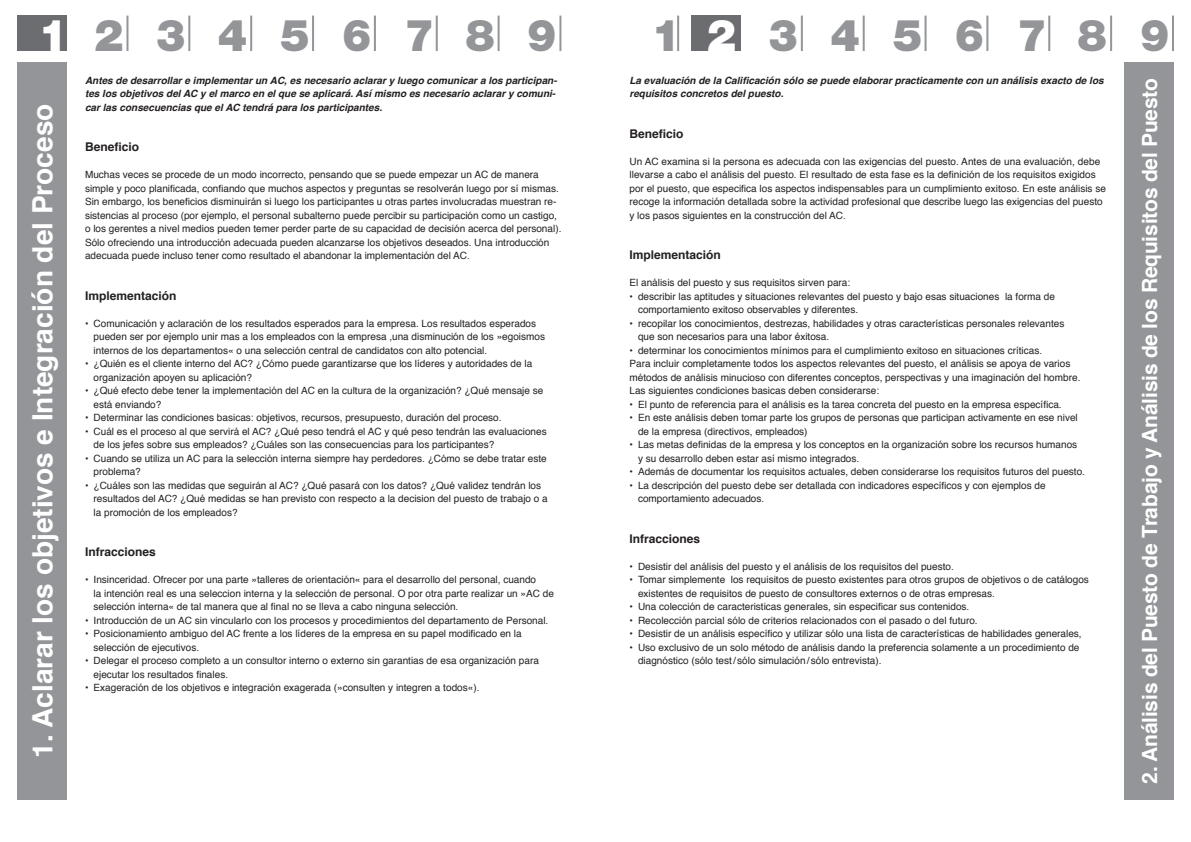
<style>
.page{position:relative;width:1191px;height:842px;background:#fff}
.page>*{position:absolute;margin:0;border:0;box-sizing:border-box;transform-origin:0 0}
.t1{font:900 44px "Helvetica Neue LT Std";letter-spacing:.735em;color:#939598}
.t2{font:700 28px "Helvetica";color:#fff}
.t3{font:700 21px "Helvetica";letter-spacing:-.01em;color:#fff}
.t4{font:700 12px "Helvetica";color:#231f20}
.t5{font:10px/13.5px "Helvetica";color:#231f20}
.t6{font:italic 700 10px/13.5px "Helvetica";color:#231f20}
.s1{color:#fff}
.s2{font-weight:700}
</style>
<div class="page">
<div style="left:17px;top:62px;width:50px;height:737px;background:#939598"></div>
<div style="left:17px;top:16px;width:50px;height:35px;background:#6c6d70"></div>
<hr style="left:126px;top:16px;width:2px;height:35px;background:#939598">
<hr style="left:677px;top:16px;width:2px;height:35px;background:#939598">
<hr style="left:188px;top:16px;width:2px;height:35px;background:#939598">
<hr style="left:801px;top:16px;width:2px;height:35px;background:#939598">
<hr style="left:250px;top:16px;width:2px;height:35px;background:#939598">
<hr style="left:862px;top:16px;width:2px;height:35px;background:#939598">
<hr style="left:312px;top:16px;width:2px;height:35px;background:#939598">
<hr style="left:924px;top:16px;width:2px;height:35px;background:#939598">
<hr style="left:374px;top:16px;width:2px;height:35px;background:#939598">
<hr style="left:986px;top:16px;width:2px;height:35px;background:#939598">
<hr style="left:436px;top:16px;width:2px;height:35px;background:#939598">
<hr style="left:1048px;top:16px;width:2px;height:35px;background:#939598">
<hr style="left:497px;top:16px;width:2px;height:35px;background:#939598">
<hr style="left:1110px;top:16px;width:2px;height:35px;background:#939598">
<hr style="left:559px;top:16px;width:2px;height:35px;background:#939598">
<hr style="left:1172px;top:16px;width:2px;height:35px;background:#939598">
<div style="left:1124px;top:62px;width:50px;height:737px;background:#939598"></div>
<div style="left:691px;top:16px;width:50px;height:35px;background:#6c6d70"></div>
<h1 class="t1" style="left:39px;top:9px;width:519px"><span class="s1">1</span>23456789</h1>
<h1 class="t1" style="left:651px;top:9px;width:519px">1<span class="s1">2</span>3456789</h1>
<h3 class="t3" style="left:1132px;top:784px;width:707px;rotate:-90deg">2. Análisis del Puesto de Trabajo y Análisis de los Requisitos del Puesto</h3>
<p class="t6" style="left:629px;top:73px;width:476px">La evaluación de la Calificación sólo se puede elaborar practicamente con un análisis exacto de los requisitos concretos del puesto.</p>
<p class="t4" style="left:629px;top:124px;width:56px">Beneficio</p>
<p class="t5" style="left:629px;top:155px;width:478px">Un AC examina si la persona es adecuada con las exigencias del puesto. Antes de una evaluación, debe llevarse a cabo el análisis del puesto. El resultado de esta fase es la definición de los requisitos exigidos por el puesto, que especifica los aspectos indispensables para un cumplimiento exitoso. En este análisis se recoge la información detallada sobre la actividad profesional que describe luego las exigencias del puesto y los pasos siguientes en la construcción del AC.</p>
<p class="t4" style="left:629px;top:245px;width:93px">Implementación</p>
<p class="t5" style="left:629px;top:276px;width:222px">El análisis del puesto y sus requisitos sirven para:</p>
<p class="t5" style="left:638px;top:290px;width:418px;text-indent:-8px"><span class="s2">•</span> describir las aptitudes y situaciones relevantes del puesto y bajo esas situaciones la forma de comportamiento exitoso observables y diferentes.</p>
<p class="t5" style="left:638px;top:317px;width:428px;text-indent:-8px"><span class="s2">•</span> recopilar los conocimientos, destrezas, habilidades y otras características personales relevantes que son necesarios para una labor éxitosa.</p>
<p class="t5" style="left:629px;top:344px;width:452px"><span class="s2">•</span> determinar los conocimientos mínimos para el cumplimiento exitoso en situaciones críticas.<br>Para incluir completamente todos los aspectos relevantes del puesto, el análisis se apoya de varios métodos de análisis minucioso con diferentes conceptos, perspectivas y una imaginación del hombre.<br>Las siguientes condiciones basicas deben considerarse:</p>
<p class="t5" style="left:629px;top:398px;width:434px"><span class="s2">•</span> El punto de referencia para el análisis es la tarea concreta del puesto en la empresa específica.</p>
<p class="t5" style="left:638px;top:411px;width:441px;text-indent:-8px"><span class="s2">•</span> En este análisis deben tomar parte los grupos de personas que participan activamente en ese nivel de la empresa (directivos, empleados)</p>
<p class="t5" style="left:638px;top:438px;width:441px;text-indent:-8px"><span class="s2">•</span> Las metas definidas de la empresa y los conceptos en la organización sobre los recursos humanos y su desarrollo deben estar así mismo integrados.</p>
<p class="t5" style="left:629px;top:465px;width:457px"><span class="s2">•</span> Además de documentar los requisitos actuales, deben considerarse los requisitos futuros del puesto.</p>
<p class="t5" style="left:638px;top:479px;width:409px;text-indent:-8px"><span class="s2">•</span> La descripción del puesto debe ser detallada con indicadores específicos y con ejemplos de comportamiento adecuados.</p>
<p class="t4" style="left:629px;top:529px;width:72px">Infracciones</p>
<p class="t5" style="left:629px;top:560px;width:326px"><span class="s2">•</span> Desistir del análisis del puesto y el análisis de los requisitos del puesto.</p>
<p class="t5" style="left:638px;top:573px;width:452px;text-indent:-8px"><span class="s2">•</span> Tomar simplemente los requisitos de puesto existentes para otros grupos de objetivos o de catálogos existentes de requisitos de puesto de consultores externos o de otras empresas.</p>
<p class="t5" style="left:629px;top:600px;width:341px"><span class="s2">•</span> Una colección de caracteristicas generales, sin especificar sus contenidos.</p>
<p class="t5" style="left:629px;top:614px;width:350px"><span class="s2">•</span> Recolección parcial sólo de criterios relacionados con el pasado o del futuro.</p>
<p class="t5" style="left:629px;top:627px;width:454px"><span class="s2">•</span> Desistir de un análisis específico y utilizar sólo una lista de características de habilidades generales,</p>
<p class="t5" style="left:638px;top:641px;width:443px;text-indent:-8px"><span class="s2">•</span> Uso exclusivo de un solo método de análisis dando la preferencia solamente a un procedimiento de diagnóstico (sólo test/ sólo simulación/sólo entrevista).</p>
<p class="t6" style="left:85px;top:73px;width:473px">Antes de desarrollar e implementar un AC, es necesario aclarar y luego comunicar a los participan&shy;tes los objetivos del AC y el marco en el que se aplicará. Así mismo es necesario aclarar y comuni&shy;car las consecuencias que el AC tendrá para los participantes.</p>
<p class="t4" style="left:85px;top:137px;width:56px">Beneficio</p>
<p class="t5" style="left:85px;top:168px;width:478px">Muchas veces se procede de un modo incorrecto, pensando que se puede empezar un AC de manera simple y poco planificada, confiando que muchos aspectos y preguntas se resolverán luego por sí mismas.<br>Sin embargo, los beneficios disminuirán si luego los participantes u otras partes involucradas muestran re&shy;sistencias al proceso (por ejemplo, el personal subalterno puede percibir su participación como un castigo, o los gerentes a nivel medios pueden temer perder parte de su capacidad de decisión acerca del personal).<br>Sólo ofreciendo una introducción adecuada pueden alcanzarse los objetivos deseados. Una introducción adecuada puede incluso tener como resultado el abandonar la implementación del AC.</p>
<p class="t4" style="left:85px;top:286px;width:93px">Implementación</p>
<p class="t5" style="left:94px;top:317px;width:453px;text-indent:-8px"><span class="s2">•</span> Comunicación y aclaración de los resultados esperados para la empresa. Los resultados esperados pueden ser por ejemplo unir mas a los empleados con la empresa ,una disminución de los »egoismos internos de los departamentos« o una selección central de candidatos con alto potencial.</p>
<p class="t5" style="left:94px;top:357px;width:440px;text-indent:-8px"><span class="s2">•</span> ¿Quién es el cliente interno del AC? ¿Cómo puede garantizarse que los líderes y autoridades de la organización apoyen su aplicación?</p>
<p class="t5" style="left:94px;top:384px;width:451px;text-indent:-8px"><span class="s2">•</span> ¿Qué efecto debe tener la implementación del AC en la cultura de la organización? ¿Qué mensaje se está enviando?</p>
<p class="t5" style="left:85px;top:411px;width:418px"><span class="s2">•</span> Determinar las condiciones basicas: objetivos, recursos, presupuesto, duración del proceso.</p>
<p class="t5" style="left:94px;top:425px;width:455px;text-indent:-8px"><span class="s2">•</span> Cuál es el proceso al que servirá el AC? ¿Qué peso tendrá el AC y qué peso tendrán las evaluaciones de los jefes sobre sus empleados? ¿Cuáles son las consecuencias para los participantes?</p>
<p class="t5" style="left:94px;top:452px;width:454px;text-indent:-8px"><span class="s2">•</span> Cuando se utiliza un AC para la selección interna siempre hay perdedores. ¿Cómo se debe tratar este problema?</p>
<p class="t5" style="left:94px;top:479px;width:456px;text-indent:-8px"><span class="s2">•</span> ¿Cuáles son las medidas que seguirán al AC? ¿Qué pasará con los datos? ¿Qué validez tendrán los resultados del AC? ¿Qué medidas se han previsto con respecto a la decision del puesto de trabajo o a la promoción de los empleados?</p>
<p class="t4" style="left:85px;top:542px;width:72px">Infracciones</p>
<p class="t5" style="left:94px;top:573px;width:462px;text-indent:-8px"><span class="s2">•</span> Insinceridad. Ofrecer por una parte »talleres de orientación« para el desarrollo del personal, cuando<br>la intención real es una seleccion interna y la selección de personal. O por otra parte realizar un »AC de selección interna« de tal manera que al final no se lleva a cabo ninguna selección.</p>
<p class="t5" style="left:85px;top:614px;width:465px"><span class="s2">•</span> Introducción de un AC sin vincularlo con los procesos y procedimientos del departamento de Personal.</p>
<p class="t5" style="left:94px;top:627px;width:430px;text-indent:-8px"><span class="s2">•</span> Posicionamiento ambiguo del AC frente a los líderes de la empresa en su papel modificado en la selección de ejecutivos.</p>
<p class="t5" style="left:94px;top:654px;width:447px;text-indent:-8px"><span class="s2">•</span> Delegar el proceso completo a un consultor interno o externo sin garantias de esa organización para ejecutar los resultados finales.</p>
<p class="t5" style="left:85px;top:681px;width:396px"><span class="s2">•</span> Exageración de los objetivos e integración exagerada (»consulten y integren a todos«).</p>
<h2 class="t2" style="left:20px;top:758px;width:656px;rotate:-90deg">1. Aclarar los objetivos e Integración del Proceso</h2>
</div>
